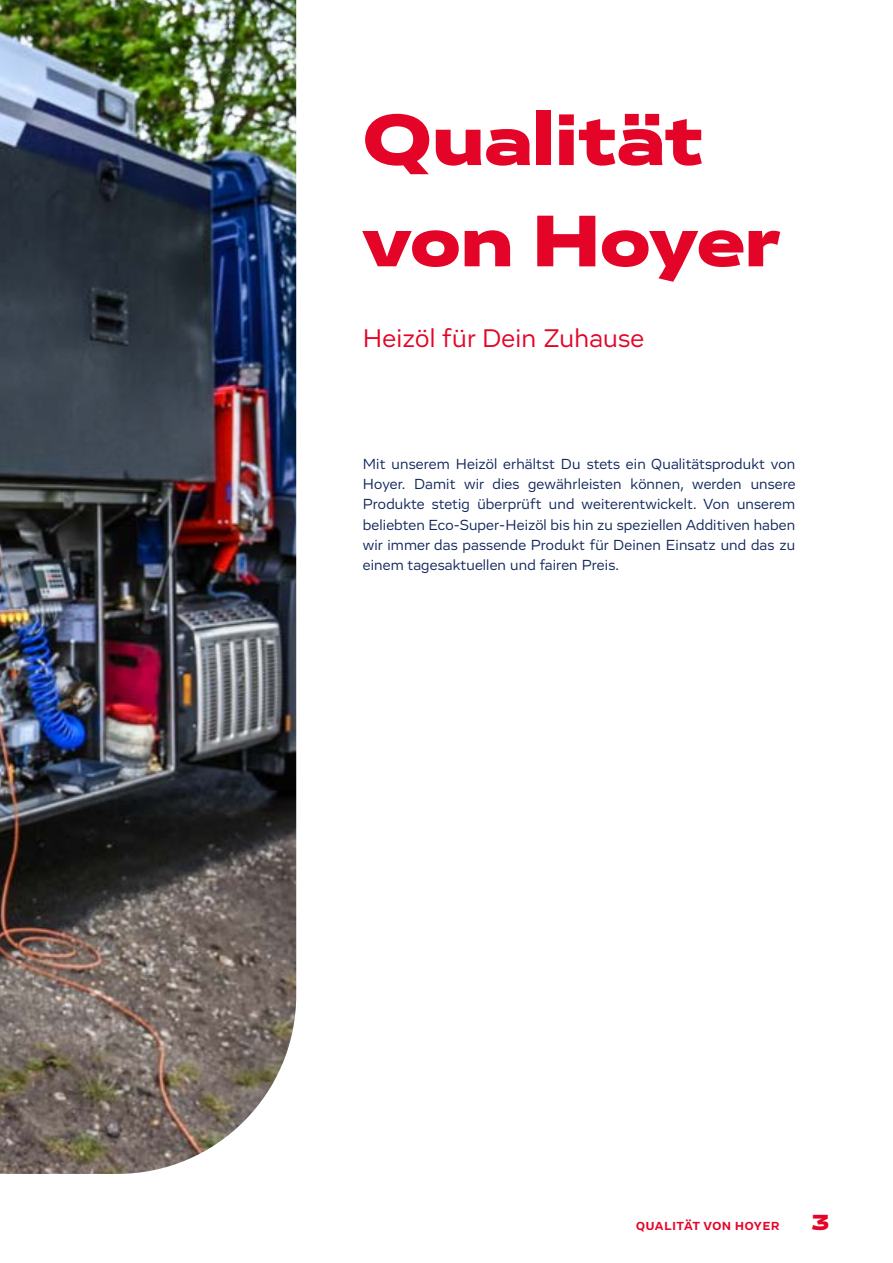
<style>
.page{position:relative;width:893px;height:1263px;background:#fff}
.page>*{position:absolute;margin:0;border:0;box-sizing:border-box;transform-origin:0 0}
.t1{font:900 75px/101.2px "Vito Wide";letter-spacing:.01em;color:#e40428}
.t2{font:26.25px "Vito";letter-spacing:.01em;color:#e40428}
.t3{font:900 22.5px "Vito Wide";color:#e40428}
.t4{font:15px/20.2px "Vito";letter-spacing:.01em;color:#0f265c;text-align:justify}
.t5{font:700 12px "Vito";letter-spacing:.06em;color:#e40428}
</style>
<div class="page">
<img style="left:0;top:0;width:296px;height:1174px">
<h1 class="t1" style="left:363px;top:88px;width:419px">Qualität von Hoyer</h1>
<h2 class="t2" style="left:363px;top:323px;width:283px">Heizöl für Dein Zuhause</h2>
<p class="t4" style="left:363px;top:454px;width:434px">Mit unserem Heizöl erhältst Du stets ein Qualitätsprodukt von Hoyer. Damit wir dies gewährleisten können, werden unsere Produkte stetig überprüft und weiterentwickelt. Von unserem beliebten Eco-Super-Heizöl bis hin zu speziellen Additiven haben wir immer das passende Produkt für Deinen Einsatz und das zu einem tagesaktuellen und fairen Preis.</p>
<p class="t5" style="left:636px;top:1218px;width:145px">QUALITÄT VON HOYER</p>
<h3 class="t3" style="left:812px;top:1208px;width:19px">3</h3>
</div>
